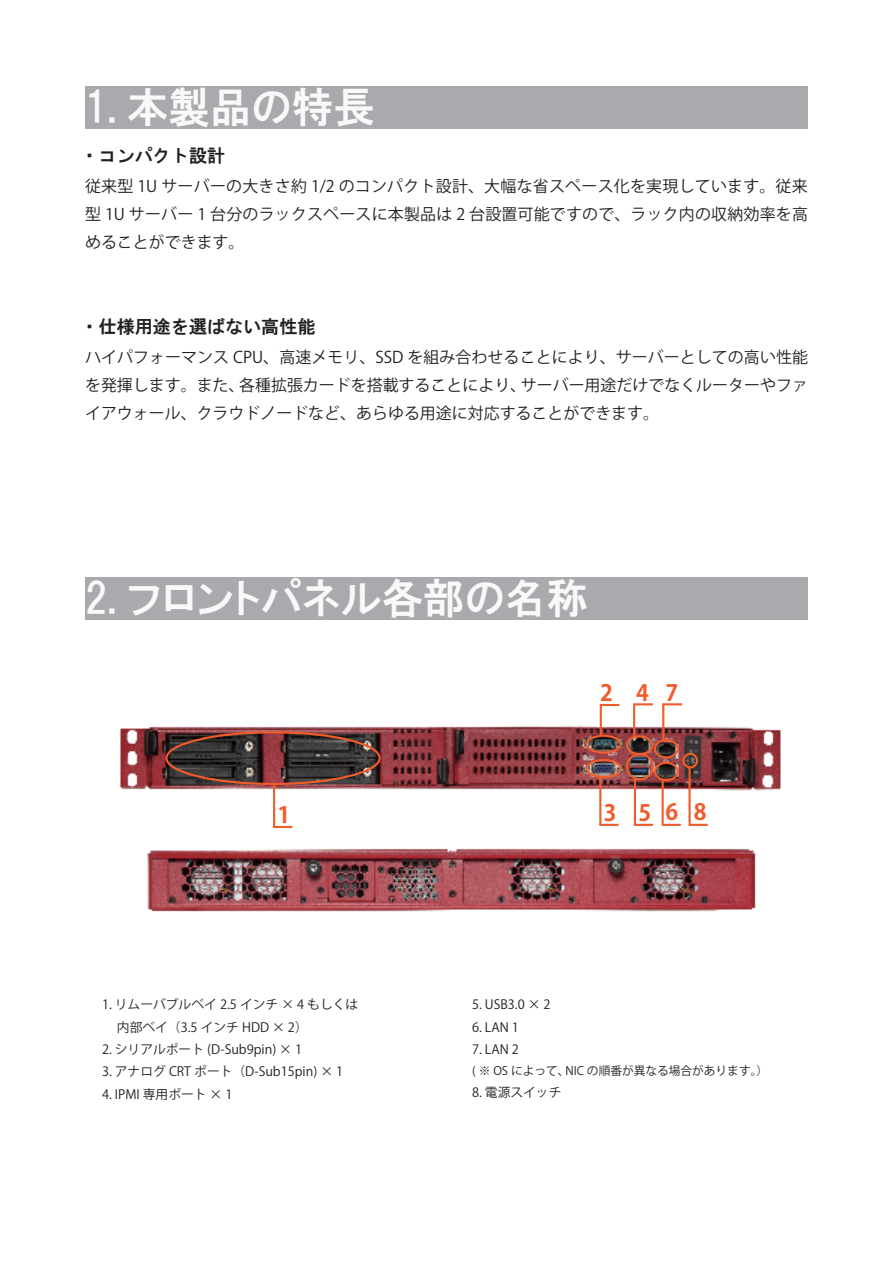
<style>
.page{position:relative;width:893px;height:1263px;background:#fff}
.page>*{position:absolute;margin:0;border:0;box-sizing:border-box;transform-origin:0 0}
.t1{font:41.4px "HGP Gothic E";color:#f9f9f9}
.t2{font:700 22.35px "Koz Go Pro";color:#f15c2a}
.t3{font:18px "HG Gothic E";color:#231f20}
.t4{font:15.9px/27.9px "Koz Go Pr 6 N";color:#231f20;text-align:justify}
.t5{font:12.75px/22.4px "Koz Go Pr 6 N";color:#231f20}
.t6{font:11.7px "Koz Go Pr 6 N";color:#231f20}
</style>
<div class="page">
<img style="left:120px;top:705px;width:661px;height:207px">
<div style="left:85px;top:86px;width:723px;height:42px;background:#a8aaad"></div>
<div style="left:85px;top:577px;width:723px;height:43px;background:#a8aaad"></div>
<div style="left:586px;top:735px;width:36px;height:19px;border:2px solid #f15c2a;border-radius:50%"></div>
<div style="left:586px;top:759px;width:36px;height:19px;border:2px solid #f15c2a;border-radius:50%"></div>
<div style="left:165px;top:731px;width:216px;height:54px;border:2px solid #f15c2a;border-radius:50%"></div>
<div style="left:626px;top:735px;width:27px;height:20px;border:2px solid #f15c2a;border-radius:50%"></div>
<div style="left:626px;top:753px;width:28px;height:27px;border:2px solid #f15c2a;border-radius:50%"></div>
<div style="left:654px;top:762px;width:25px;height:19px;border:2px solid #f15c2a;border-radius:50%"></div>
<div style="left:654px;top:739px;width:25px;height:19px;border:2px solid #f15c2a;border-radius:50%"></div>
<hr style="left:600px;top:704px;width:2px;height:32px;background:#f15c2a">
<hr style="left:599px;top:777px;width:2px;height:48px;background:#f15c2a">
<hr style="left:273px;top:783px;width:2px;height:44px;background:#f15c2a">
<hr style="left:634px;top:778px;width:2px;height:47px;background:#f15c2a">
<hr style="left:662px;top:779px;width:2px;height:45px;background:#f15c2a">
<hr style="left:688px;top:767px;width:3px;height:57px;background:#f15c2a">
<svg style="left:602px;top:704px;width:17px;height:2px"></svg>
<hr style="left:599px;top:824px;width:20px;height:2px;background:#f15c2a">
<svg style="left:273px;top:826px;width:19px;height:2px"></svg>
<svg style="left:634px;top:824px;width:19px;height:2px"></svg>
<svg style="left:662px;top:824px;width:19px;height:2px"></svg>
<hr style="left:688px;top:824px;width:20px;height:2px;background:#f15c2a">
<hr style="left:633px;top:705px;width:2px;height:32px;background:#f15c2a">
<hr style="left:633px;top:703px;width:20px;height:2px;background:#f15c2a">
<hr style="left:662px;top:704px;width:2px;height:36px;background:#f15c2a">
<hr style="left:662px;top:703px;width:20px;height:2px;background:#f15c2a">
<div style="left:682px;top:753px;width:16px;height:15px;border:2px solid #f26021;border-radius:50%"></div>
<h1 class="t1" style="left:85px;top:86px;width:291px">1. 本製品の特長</h1>
<p class="t3" style="left:85px;top:146px;width:142px">･コンパクト設計</p>
<p class="t4" style="left:85px;top:172px;width:724px">従来型 1U サーバーの大きさ約 1/2 のコンパクト設計、大幅な省スペース化を実現しています。従来型 1U サーバー 1 台分のラックスペースに本製品は 2 台設置可能ですので、ラック内の収納効率を高めることができます。　</p>
<p class="t3" style="left:85px;top:317px;width:232px">･仕様用途を選ばない高性能</p>
<p class="t4" style="left:85px;top:344px;width:724px">ハイパフォーマンス CPU、高速メモリ、SSD を組み合わせることにより、サーバーとしての高い性能を発揮します。また、各種拡張カードを搭載することにより、サーバー用途だけでなくルーターやファイアウォール、クラウドノードなど、あらゆる用途に対応することができます。</p>
<h1 class="t1" style="left:85px;top:577px;width:504px">2. フロントパネル各部の名称</h1>
<h2 class="t2" style="left:600px;top:678px;width:80px">2 47</h2>
<h2 class="t2" style="left:277px;top:801px;width:14px">1</h2>
<h2 class="t2" style="left:604px;top:798px;width:104px">3 568</h2>
<p class="t5" style="left:117px;top:994px;width:243px;text-indent:-15px">1. リムーバブルベイ 2.5 インチ × 4 もしくは内部ベイ（3.5 インチ HDD × 2）</p>
<p class="t5" style="left:102px;top:1038px;width:201px">2. シリアルポート (D-Sub9pin) × 1</p>
<p class="t5" style="left:102px;top:1061px;width:243px">3. アナログ CRT ポート（D-Sub15pin) × 1</p>
<p class="t5" style="left:102px;top:1083px;width:132px">4. IPMI 専用ポート × 1</p>
<p class="t5" style="left:472px;top:994px;width:80px">5. USB3.0 × 2</p>
<p class="t5" style="left:472px;top:1016px;width:48px">6. LAN 1</p>
<p class="t5" style="left:472px;top:1038px;width:48px">7. LAN 2</p>
<p class="t6" style="left:472px;top:1064px;width:298px">( ※ OS によって、NIC の順番が異なる場合があります。）</p>
<p class="t5" style="left:472px;top:1081px;width:91px">8. 電源スイッチ</p>
</div>
